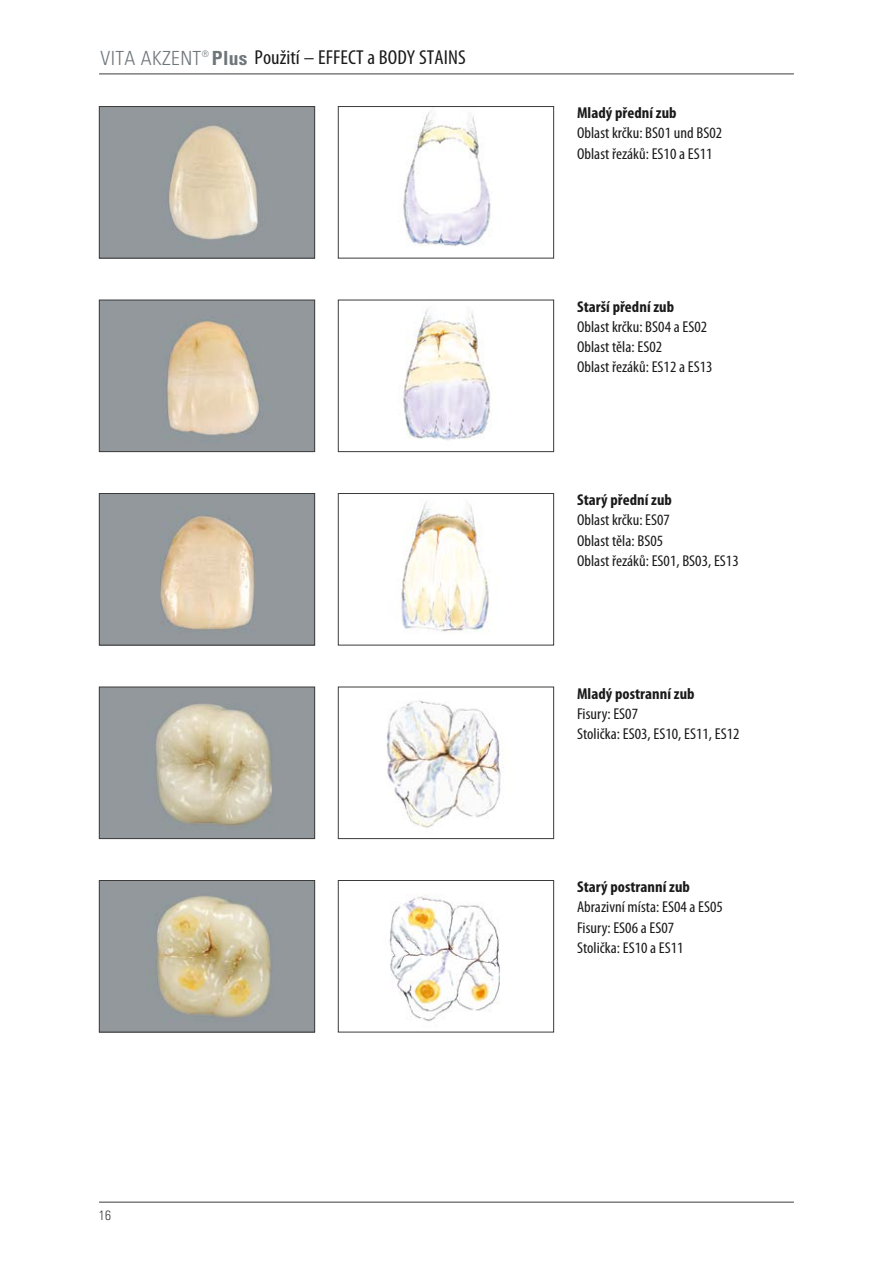
<style>
.page{position:relative;width:893px;height:1263px;background:#fff}
.page>*{position:absolute;margin:0;border:0;box-sizing:border-box;transform-origin:0 0}
.t1{font:condensed 20.25px "Myriad Pro";letter-spacing:.005em;color:#1a1a1a;scale:1.05 1}
.t2{font:condensed 15.75px/20.2px "Myriad Pro";letter-spacing:.005em;color:#1a1a1a;scale:1.05 1}
.t3{font:700 condensed 15.75px "Myriad Pro";letter-spacing:.005em;color:#1a1a1a;scale:1.05 1}
.t4{font:300 condensed 13.5px "Univers";color:#3b3b3a}
.s1{font-family:"Univers";font-weight:300;font-size:19.5px;color:#6f767a}
.s2{font-family:"Univers";font-weight:700;font-size:19.5px;color:#6f767a}
</style>
<div class="page">
<hr style="left:99px;top:74px;width:695px;height:1px;background:#3b3b3a">
<hr style="left:99px;top:1202px;width:695px;height:1px;background:#3b3b3a">
<img style="left:101px;top:108px;width:212px;height:148px">
<div style="left:99px;top:106px;width:216px;height:152px;border:1px solid #3b3b3a"></div>
<img style="left:403px;top:111px;width:88px;height:135px">
<div style="left:338px;top:106px;width:216px;height:152px;border:1px solid #3b3b3a"></div>
<img style="left:101px;top:302px;width:212px;height:148px">
<div style="left:99px;top:300px;width:216px;height:152px;border:1px solid #3b3b3a"></div>
<img style="left:403px;top:309px;width:87px;height:131px">
<div style="left:338px;top:300px;width:216px;height:152px;border:1px solid #3b3b3a"></div>
<img style="left:101px;top:495px;width:212px;height:148px">
<div style="left:99px;top:493px;width:216px;height:152px;border:1px solid #3b3b3a"></div>
<img style="left:401px;top:501px;width:88px;height:132px">
<div style="left:338px;top:493px;width:216px;height:152px;border:1px solid #3b3b3a"></div>
<img style="left:101px;top:689px;width:212px;height:148px">
<div style="left:99px;top:687px;width:216px;height:152px;border:1px solid #3b3b3a"></div>
<img style="left:386px;top:700px;width:118px;height:128px">
<div style="left:338px;top:687px;width:216px;height:152px;border:1px solid #3b3b3a"></div>
<img style="left:101px;top:882px;width:212px;height:148px">
<div style="left:99px;top:880px;width:216px;height:152px;border:1px solid #3b3b3a"></div>
<img style="left:389px;top:895px;width:111px;height:127px">
<div style="left:338px;top:880px;width:216px;height:152px;border:1px solid #3b3b3a"></div>
<p class="t1" style="left:101px;top:47px;width:349px"><span class="s1">VITA AKZENT</span><sup>®</sup> <span class="s2">Plus</span> Použití – EFFECT a BODY STAINS</p>
<p class="t4" style="left:99px;top:1207px;width:14px">16</p>
<p class="t3" style="left:577px;top:104px;width:96px">Mladý přední zub</p>
<p class="t2" style="left:577px;top:123px;width:140px">Oblast krčku: BS01 und BS02<br>Oblast řezáků: ES10 a ES11</p>
<p class="t3" style="left:577px;top:298px;width:94px">Starší přední zub</p>
<p class="t2" style="left:577px;top:317px;width:130px">Oblast krčku: BS04 a ES02<br>Oblast těla: ES02<br>Oblast řezáků: ES12 a ES13</p>
<p class="t3" style="left:577px;top:491px;width:92px">Starý přední zub</p>
<p class="t2" style="left:577px;top:510px;width:155px">Oblast krčku: ES07<br>Oblast těla: BS05<br>Oblast řezáků: ES01, BS03, ES13</p>
<p class="t3" style="left:577px;top:685px;width:114px">Mladý postranní zub</p>
<p class="t2" style="left:577px;top:704px;width:156px">Fisury: ES07<br>Stolička: ES03, ES10, ES11, ES12</p>
<p class="t3" style="left:577px;top:878px;width:109px">Starý postranní zub</p>
<p class="t2" style="left:577px;top:897px;width:140px">Abrazivní místa: ES04 a ES05<br>Fisury: ES06 a ES07<br>Stolička: ES10 a ES11</p>
</div>
